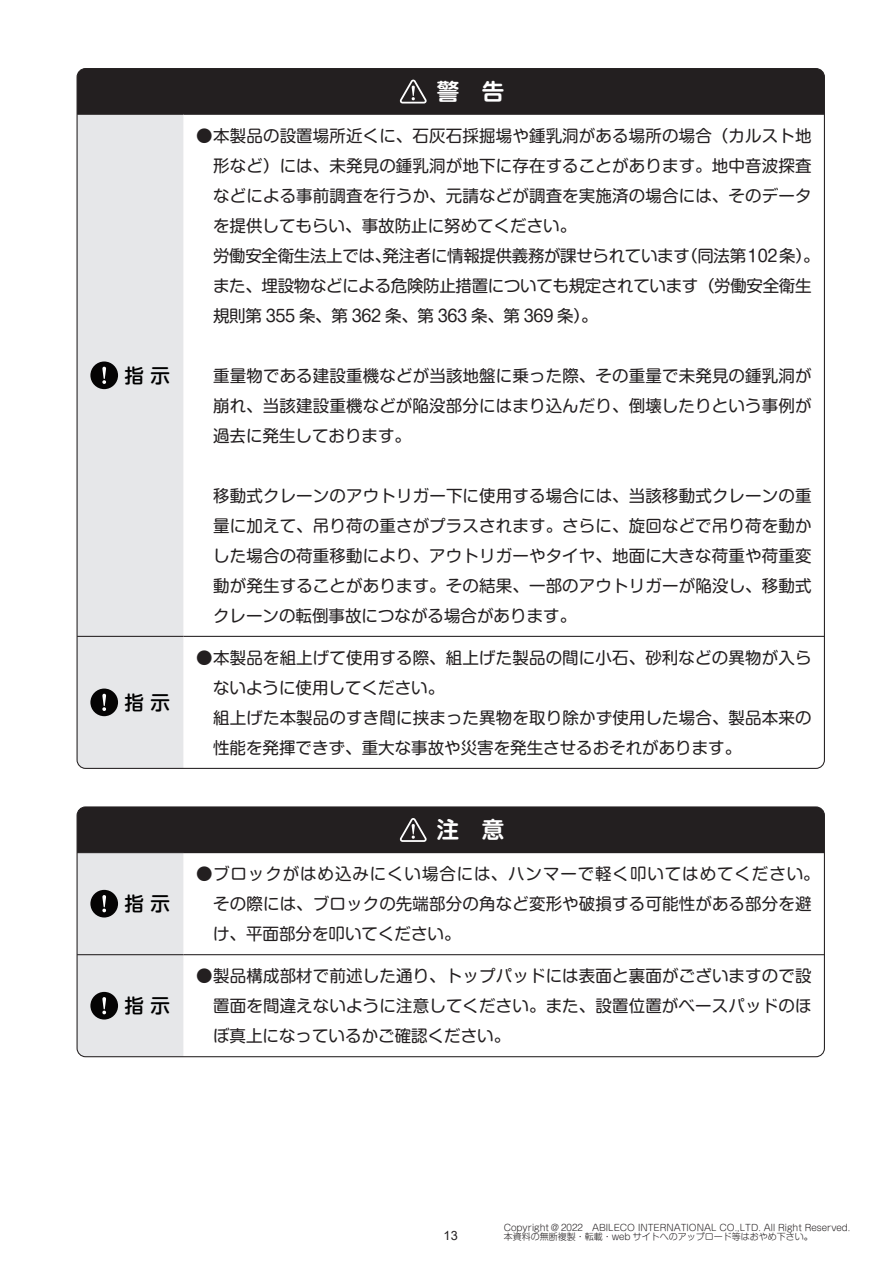
<style>
.page{position:relative;width:893px;height:1263px;background:#fff}
.page>*{position:absolute;margin:0;border:0;box-sizing:border-box;transform-origin:0 0}
.t1{font:700 22.5px "Shin M Go Pro De";color:#fff}
.t2{font:500 19.5px "Shin M Go Pro";color:#000}
.t3{font:16.5px/30px "Shin M Go Pro";letter-spacing:.01em;color:#231f20}
.t4{font:12.75px "Arial";color:#231f20}
.t5{font:300 9px/9px "Shin M Go Pro";color:#231f20}
</style>
<div class="page">
<div style="left:77px;top:69px;width:747px;height:45px;background:#231f20"></div>
<div style="left:77px;top:115px;width:106px;height:653px;background:#e6e7e9"></div>
<hr style="left:77px;top:114px;width:106px;height:1px;background:#231f20">
<hr style="left:183px;top:114px;width:641px;height:1px;background:#231f20">
<hr style="left:77px;top:636px;width:106px;height:1px;background:#231f20">
<hr style="left:183px;top:636px;width:641px;height:1px;background:#231f20">
<svg style="left:400px;top:80px;width:27px;height:24px"></svg>
<div style="left:90px;top:361px;width:28px;height:28px;background:#050404;border-radius:50%"></div>
<svg style="left:102px;top:367px;width:4px;height:17px"></svg>
<div style="left:90px;top:688px;width:28px;height:28px;background:#050404;border-radius:50%"></div>
<svg style="left:102px;top:694px;width:4px;height:17px"></svg>
<div style="left:77px;top:807px;width:747px;height:46px;background:#231f20"></div>
<hr style="left:183px;top:954px;width:641px;height:1px;background:#231f20">
<svg style="left:400px;top:818px;width:27px;height:24px"></svg>
<svg style="left:77px;top:853px;width:106px;height:204px"></svg>
<div style="left:77px;top:806px;width:748px;height:251px;border:1px solid #231f20;border-radius:9px"></div>
<p class="t2" style="left:125px;top:359px;width:47px">指 示</p>
<p class="t2" style="left:125px;top:686px;width:47px">指 示</p>
<p class="t2" style="left:125px;top:888px;width:47px">指 示</p>
<p class="t2" style="left:125px;top:990px;width:47px">指 示</p>
<h1 class="t1" style="left:437px;top:73px;width:69px">警　告</h1>
<p class="t3" style="left:213px;top:118px;width:608px;text-indent:-17px">● 本製品の設置場所近くに、石灰石採掘場や鍾乳洞がある場所の場合（カルスト地形など）には、未発見の鍾乳洞が地下に存在することがあります。地中音波探査などによる事前調査を行うか、元請などが調査を実施済の場合には、そのデータを提供してもらい、事故防止に努めてください。<br>労働安全衛生法上では、発注者に情報提供義務が課せられています（同法第102条）。また、埋設物などによる危険防止措置についても規定されています（労働安全衛生規則第 355 条、第 362 条、第 363 条、第 369 条）。</p>
<p class="t3" style="left:213px;top:358px;width:600px;text-align:justify">重量物である建設重機などが当該地盤に乗った際、その重量で未発見の鍾乳洞が崩れ、当該建設重機などが陥没部分にはまり込んだり、倒壊したりという事例が過去に発生しております。</p>
<p class="t3" style="left:213px;top:478px;width:600px;text-align:justify">移動式クレーンのアウトリガー下に使用する場合には、当該移動式クレーンの重量に加えて、吊り荷の重さがプラスされます。さらに、旋回などで吊り荷を動かした場合の荷重移動により、アウトリガーやタイヤ、地面に大きな荷重や荷重変動が発生することがあります。その結果、一部のアウトリガーが陥没し、移動式クレーンの転倒事故につながる場合があります。</p>
<p class="t3" style="left:213px;top:640px;width:600px;text-indent:-17px">● 本製品を組上げて使用する際、組上げた製品の間に小石、砂利などの異物が入らないように使用してください。<br>組上げた本製品のすき間に挟まった異物を取り除かず使用した場合、製品本来の性能を発揮できず、重大な事故や災害を発生させるおそれがあります。</p>
<h1 class="t1" style="left:437px;top:811px;width:69px">注　意</h1>
<p class="t3" style="left:213px;top:857px;width:608px;text-indent:-17px">● ブロックがはめ込みにくい場合には、ハンマーで軽く叩いてはめてください。その際には、ブロックの先端部分の角など変形や破損する可能性がある部分を避け、平面部分を叩いてください。</p>
<p class="t3" style="left:213px;top:959px;width:600px;text-align:justify;text-indent:-17px">● 製品構成部材で前述した通り、トップパッドには表面と裏面がございますので設置面を間違えないように注意してください。また、設置位置がベースパッドのほぼ真上になっているかご確認ください。</p>
<p class="t4" style="left:444px;top:1227px;width:16px">13</p>
<p class="t5" style="left:504px;top:1222px;width:348px">Copyright ＠ 2022　ABILECO INTERNATIONAL CO.,LTD. All Right Reserved.本資料の無断複製・転載・web サイトへのアップロード等はおやめ下さい。</p>
</div>
